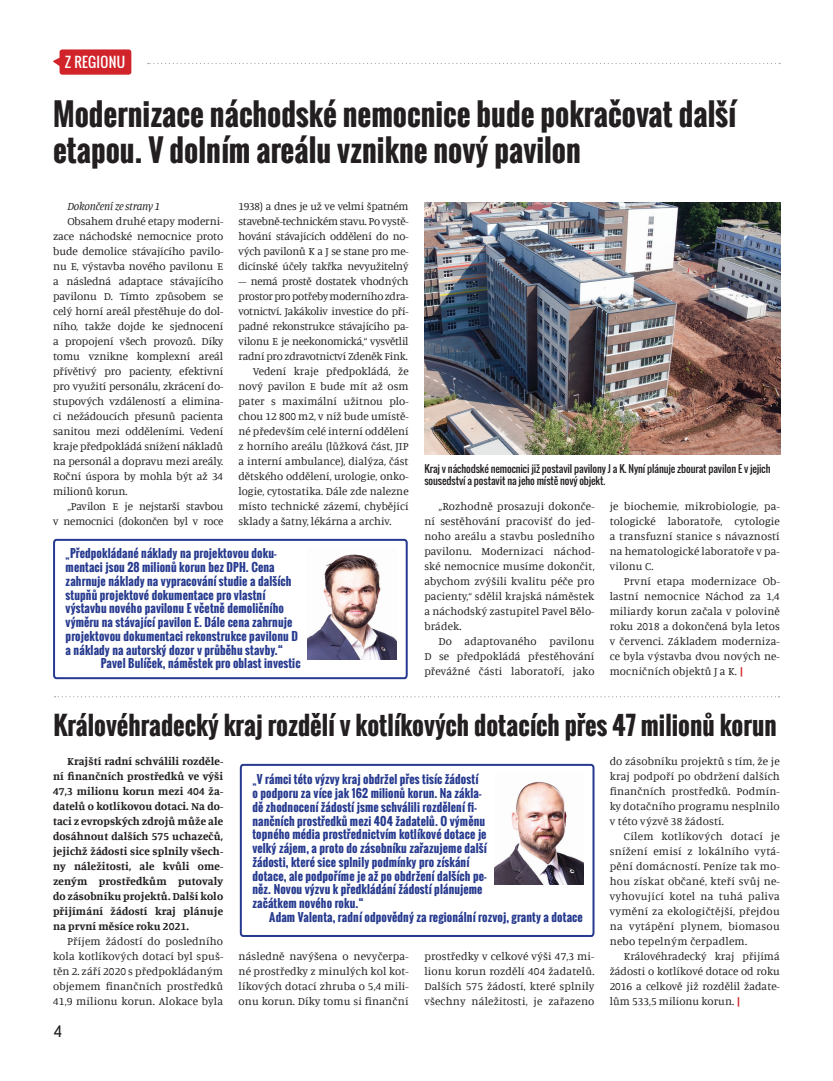
<style>
.page{position:relative;width:833px;height:1081px;background:#fff}
.page>*{position:absolute;margin:0;border:0;box-sizing:border-box;transform-origin:0 0}
.t1{font:700 30px/36px "Oswald";color:#231f20}
.t2{font:700 25px "Oswald";color:#231f20}
.t3{font:15px "Kelson Sans";color:#231f20}
.t4{font:13.75px "Oswald";letter-spacing:.02em;color:#fff}
.t5{font:11.25px/15px "Manuale";color:#231f20;text-align:justify}
.t6{font:700 11.25px/13.8px "Oswald";letter-spacing:.01em;color:#263a8f}
.t7{font:700 11.25px/15px "Manuale";letter-spacing:.01em;color:#231f20;text-align:justify}
.t8{font:11.25px/15px "Manuale";letter-spacing:-.02em;color:#231f20;text-align:right}
.t9{font:italic 11.25px "Manuale";letter-spacing:-.02em;color:#231f20}
.t10{font:10px/12px "Oswald";letter-spacing:-.01em;color:#231f20}
.s1{font-weight:700;color:#d1232a}
</style>
<div class="page">
<svg style="left:148px;top:63px;width:632px;height:1px"></svg>
<svg style="left:53px;top:56px;width:7px;height:13px"></svg>
<div style="left:60px;top:49px;width:71px;height:26px;background:#d1232a;border-radius:3px"></div>
<svg style="left:239px;top:763px;width:356px;height:174px"></svg>
<img style="left:494px;top:773px;width:89px;height:111px">
<svg style="left:55px;top:696px;width:724px;height:1px"></svg>
<svg style="left:53px;top:538px;width:355px;height:142px"></svg>
<img style="left:308px;top:548px;width:88px;height:111px">
<img style="left:424px;top:203px;width:356px;height:251px">
<p class="t4" style="left:65px;top:52px;width:62px">Z REGIONU</p>
<h1 class="t1" style="left:53px;top:97px;width:684px">Modernizace náchodské nemocnice bude pokračovat další etapou. V dolním areálu vznikne nový pavilon</h1>
<p class="t9" style="left:67px;top:199px;width:94px">Dokončení ze strany 1</p>
<p class="t5" style="left:53px;top:213px;width:172px;text-indent:14px">Obsahem druhé etapy moderni&shy;zace náchodské nemocnice proto bude demolice stávajícího pavilo&shy;nu E, výstavba nového pavilonu E a následná adaptace stávajícího pavilonu D. Tímto způsobem se celý horní areál přestěhuje do dol&shy;ního, takže dojde ke sjednocení a propojení všech provozů. Díky tomu vznikne komplexní areál přívětivý pro pacienty, efektivní pro využití personálu, zkrácení do&shy;stupových vzdáleností a elimina&shy;ci nežádoucích přesunů pacienta sanitou mezi odděleními. Vedení kraje předpokládá snížení nákladů na personál a dopravu mezi areály.<br>Roční úspora by mohla být až 34 milionů korun.</p>
<p class="t8" style="left:53px;top:498px;width:172px">„Pavilon E je nejstarší stavbou<br>v nemocnici (dokončen byl v roce</p>
<p class="t5" style="left:238px;top:198px;width:172px">1938) a dnes je už ve velmi špatném stavebně-technickém stavu. Po vystě&shy;hování stávajících oddělení do no&shy;vých pavilonů K a J se stane pro me&shy;dicínské účely takřka nevyužitelný</p>
<p class="t8" style="left:238px;top:273px;width:172px">– nemá prostě dostatek vhodných</p>
<p class="t8" style="left:238px;top:288px;width:172px">prostor pro potřeby moderního zdra-</p>
<p class="t8" style="left:238px;top:303px;width:172px">votnictví. Jakákoliv investice do pří-</p>
<p class="t8" style="left:238px;top:318px;width:172px">padné rekonstrukce stávajícího pa-</p>
<p class="t8" style="left:238px;top:333px;width:172px">vilonu E je neekonomická,“ vysvětlil</p>
<p class="t8" style="left:238px;top:348px;width:171px">radní pro zdravotnictví Zdeněk Fink.</p>
<p class="t5" style="left:253px;top:363px;width:157px">Vedení kraje předpokládá, že</p>
<p class="t5" style="left:238px;top:378px;width:172px">nový pavilon E bude mít až osm</p>
<p class="t5" style="left:238px;top:393px;width:172px">pater s maximální užitnou plo-</p>
<p class="t5" style="left:238px;top:408px;width:172px">chou 12 800 m2, v níž bude umístě-</p>
<p class="t5" style="left:238px;top:423px;width:172px">né především celé interní oddělení</p>
<p class="t5" style="left:238px;top:438px;width:172px">z horního areálu (lůžková část, JIP</p>
<p class="t5" style="left:238px;top:453px;width:172px">a interní ambulance), dialýza, část</p>
<p class="t5" style="left:238px;top:468px;width:172px">dětského oddělení, urologie, onko-</p>
<p class="t5" style="left:238px;top:483px;width:172px">logie, cytostatika. Dále zde nalezne</p>
<p class="t5" style="left:238px;top:498px;width:172px">místo technické zázemí, chybějící</p>
<p class="t5" style="left:238px;top:513px;width:154px">sklady a šatny, lékárna a archiv.</p>
<p class="t10" style="left:424px;top:463px;width:348px">Kraj v náchodské nemocnici již postavil pavilony J a K. Nyní plánuje zbourat pavilon E v jejich sousedství a postavit na jeho místě nový objekt.</p>
<p class="t5" style="left:609px;top:498px;width:172px">je biochemie, mikrobiologie, pa&shy;tologické laboratoře, cytologie a transfuzní stanice s návazností na hematologické laboratoře v pa&shy;vilonu C.</p>
<p class="t5" style="left:609px;top:573px;width:172px;text-indent:14px">První etapa modernizace Ob&shy;lastní nemocnice Náchod za 1,4 miliardy korun začala v polovině roku 2018 a dokončená byla letos v červenci. Základem moderniza&shy;ce byla výstavba dvou nových ne&shy;mocničních objektů J a K. <span class="s1">|</span></p>
<h2 class="t2" style="left:53px;top:706px;width:725px">Královéhradecký kraj rozdělí v kotlíkových dotacích přes 47 milionů korun</h2>
<p class="t7" style="left:53px;top:753px;width:172px;text-indent:14px">Krajští radní schválili rozděle&shy;ní finančních prostředků ve výši 47,3 milionu korun mezi 404 ža&shy;datelů o kotlíkovou dotaci. Na do&shy;taci z evropských zdrojů může ale dosáhnout dalších 575 uchazečů, jejichž žádosti sice splnily všech&shy;ny náležitosti, ale kvůli ome&shy;zeným prostředkům putovaly do zásobníku projektů. Další kolo přijímání žádostí kraj plánuje na první měsíce roku 2021.</p>
<p class="t5" style="left:53px;top:933px;width:172px;text-indent:14px">Příjem žádostí do posledního kola kotlíkových dotací byl spuš&shy;těn 2. září 2020 s předpokládaným objemem finančních prostředků 41,9 milionu korun. Alokace byla</p>
<p class="t5" style="left:424px;top:498px;width:172px;text-indent:14px">„Rozhodně prosazuji dokonče&shy;ní sestěhování pracovišť do jed&shy;noho areálu a stavbu posledního pavilonu. Modernizaci náchod&shy;ské nemocnice musíme dokončit, abychom zvýšili kvalitu péče pro pacienty,“ sdělil krajská náměstek a náchodský zastupitel Pavel Bělo&shy;brádek.</p>
<p class="t5" style="left:424px;top:633px;width:172px;text-indent:14px">Do adaptovaného pavilonu D se předpokládá přestěhování převážné části laboratoří, jako</p>
<p class="t6" style="left:66px;top:547px;width:234px">„Předpokládané náklady na projektovou doku&shy;mentaci jsou 28 milionů korun bez DPH. Cena zahrnuje náklady na vypracování studie a dalších stupňů projektové dokumentace pro vlastní výstavbu nového pavilonu E včetně demoličního výměru na stávající pavilon E. Dále cena zahrnuje projektovou dokumentaci rekonstrukce pavilonu D a náklady na autorský dozor v průběhu stavby.“</p>
<p class="t6" style="left:101px;top:657px;width:201px">Pavel Bulíček, náměstek pro oblast investic</p>
<p class="t5" style="left:609px;top:753px;width:172px">do zásobníku projektů s tím, že je kraj podpoří po obdržení dalších finančních prostředků. Podmín&shy;ky dotačního programu nesplnilo v této výzvě 38 žádostí.</p>
<p class="t5" style="left:609px;top:828px;width:172px;text-indent:14px">Cílem kotlíkových dotací je snížení emisí z lokálního vytá&shy;pění domácností. Peníze tak mo&shy;hou získat občané, kteří svůj ne&shy;vyhovující kotel na tuhá paliva vymění za ekologičtější, přejdou na vytápění plynem, biomasou nebo tepelným čerpadlem.</p>
<p class="t5" style="left:609px;top:948px;width:172px;text-indent:14px">Královéhradecký kraj přijímá žádosti o kotlíkové dotace od roku 2016 a celkově již rozdělil žadate&shy;lům 533,5 milionu korun. <span class="s1">|</span></p>
<p class="t6" style="left:252px;top:773px;width:236px">„V rámci této výzvy kraj obdržel přes tisíc žádostí<br>o podporu za více jak 162 milionů korun. Na zákla&shy;dě zhodnocení žádostí jsme schválili rozdělení fi&shy;nančních prostředků mezi 404 žadatelů. O výměnu topného média prostřednictvím kotlíkové dotace je velký zájem, a proto do zásobníku zařazujeme další žádosti, které sice splnily podmínky pro získání dotace, ale podpoříme je až po obdržení dalších pe&shy;něz. Novou výzvu k předkládání žádostí plánujeme začátkem nového roku.“</p>
<p class="t6" style="left:269px;top:910px;width:315px">Adam Valenta, radní odpovědný za regionální rozvoj, granty a dotace</p>
<p class="t5" style="left:238px;top:948px;width:172px">následně navýšena o nevyčerpa&shy;né prostředky z minulých kol kot&shy;líkových dotací zhruba o 5,4 mili&shy;onu korun. Díky tomu si finanční</p>
<p class="t5" style="left:424px;top:948px;width:172px">prostředky v celkové výši 47,3 mi&shy;lionu korun rozdělí 404 žadatelů.<br>Dalších 575 žádostí, které splnily všechny náležitosti, je zařazeno</p>
<h3 class="t3" style="left:54px;top:1022px;width:10px">4</h3>
</div>
